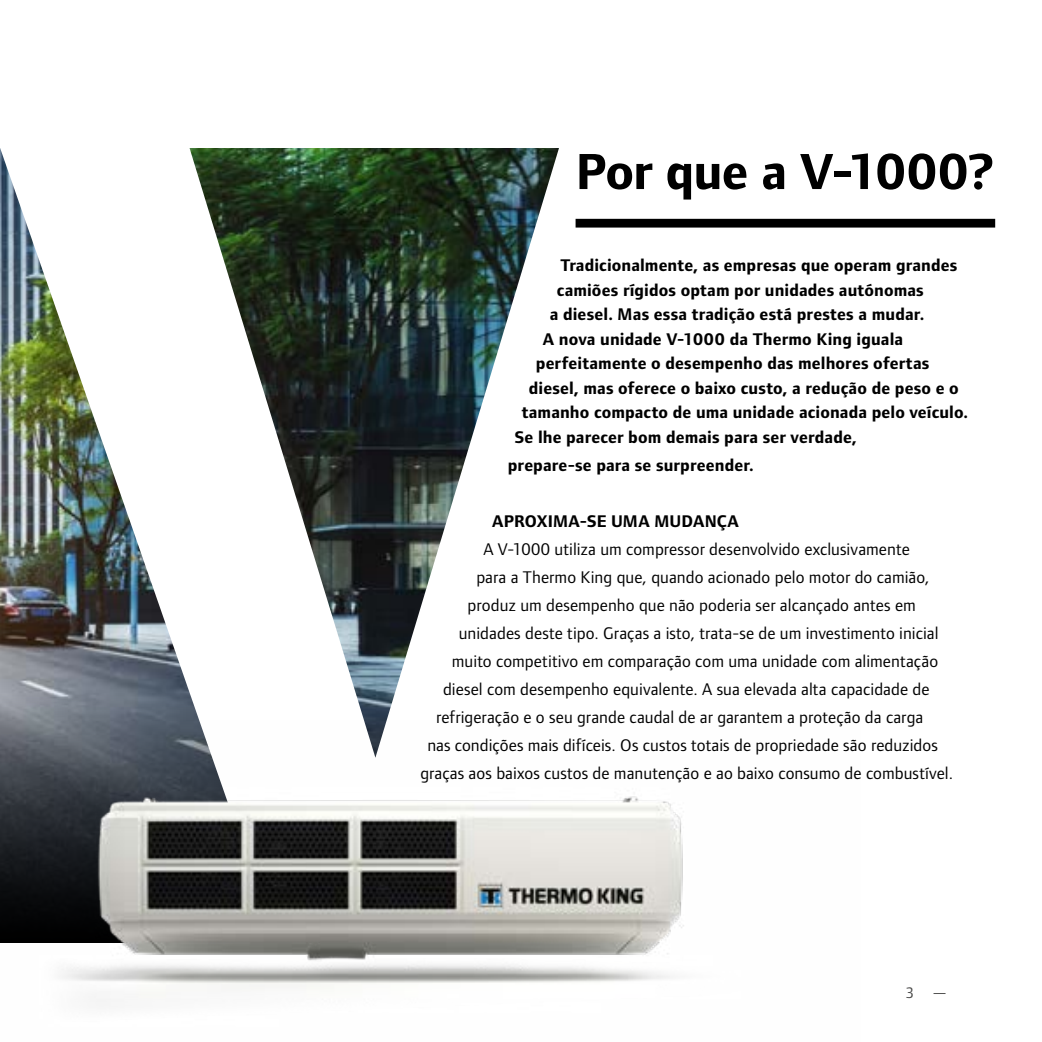
<style>
.page{position:relative;width:1042px;height:1042px;background:#fff}
.page>*{position:absolute;margin:0;border:0;box-sizing:border-box;transform-origin:0 0}
.t1{font:700 52.5px "Foundry Form Sans";letter-spacing:-.02em;color:#000}
.t2{font:17.5px "Foundry Form Sans";letter-spacing:.005em;color:#000}
.t3{font:700 17.5px "Foundry Form Sans";letter-spacing:.005em;color:#000}
.t4{font:15.75px "Foundry Form Sans";color:#4a4a49}
</style>
<div class="page">
<img style="left:0;top:148px;width:726px;height:572px">
<svg style="left:386px;top:504px;width:208px;height:216px"></svg>
<div style="left:575px;top:219px;width:420px;height:9px;background:#000"></div>
<img style="left:0;top:720px;width:684px;height:282px">
<h1 class="t1" style="left:575px;top:141px;width:421px">Por que a V-1000?</h1>
<p class="t3" style="left:560px;top:255px;width:399px">Tradicionalmente, as empresas que operam grandes</p>
<p class="t3" style="left:557px;top:280px;width:368px">camiões rígidos optam por unidades autónomas</p>
<p class="t3" style="left:550px;top:304px;width:376px">a diesel. Mas essa tradição está prestes a mudar.</p>
<p class="t3" style="left:543px;top:329px;width:362px">A nova unidade V-1000 da Thermo King iguala</p>
<p class="t3" style="left:536px;top:353px;width:395px">perfeitamente o desempenho das melhores ofertas</p>
<p class="t3" style="left:529px;top:378px;width:431px">diesel, mas oferece o baixo custo, a redução de peso e o</p>
<p class="t3" style="left:522px;top:402px;width:448px">tamanho compacto de uma unidade acionada pelo veículo.</p>
<p class="t3" style="left:515px;top:427px;width:343px">Se lhe parecer bom demais para ser verdade,</p>
<p class="t3" style="left:508px;top:455px;width:247px">prepare-se para se surpreender.</p>
<p class="t3" style="left:492px;top:511px;width:248px">APROXIMA-SE UMA MUDANÇA</p>
<p class="t2" style="left:483px;top:539px;width:428px">A V-1000 utiliza um compressor desenvolvido exclusivamente</p>
<p class="t2" style="left:476px;top:567px;width:455px">para a Thermo King que, quando acionado pelo motor do camião,</p>
<p class="t2" style="left:467px;top:595px;width:450px">produz um desempenho que não poderia ser alcançado antes em</p>
<p class="t2" style="left:459px;top:623px;width:481px">unidades deste tipo. Graças a isto, trata-se de um investimento inicial</p>
<p class="t2" style="left:452px;top:651px;width:488px">muito competitivo em comparação com uma unidade com alimentação</p>
<p class="t2" style="left:443px;top:679px;width:488px">diesel com desempenho equivalente. A sua elevada alta capacidade de</p>
<p class="t2" style="left:436px;top:707px;width:489px">refrigeração e o seu grande caudal de ar garantem a proteção da carga</p>
<p class="t2" style="left:427px;top:735px;width:512px">nas condições mais difíceis. Os custos totais de propriedade são reduzidos</p>
<p class="t2" style="left:420px;top:763px;width:534px">graças aos baixos custos de manutenção e ao baixo consumo de combustível.</p>
<p class="t4" style="left:906px;top:983px;width:43px">3 —</p>
</div>
